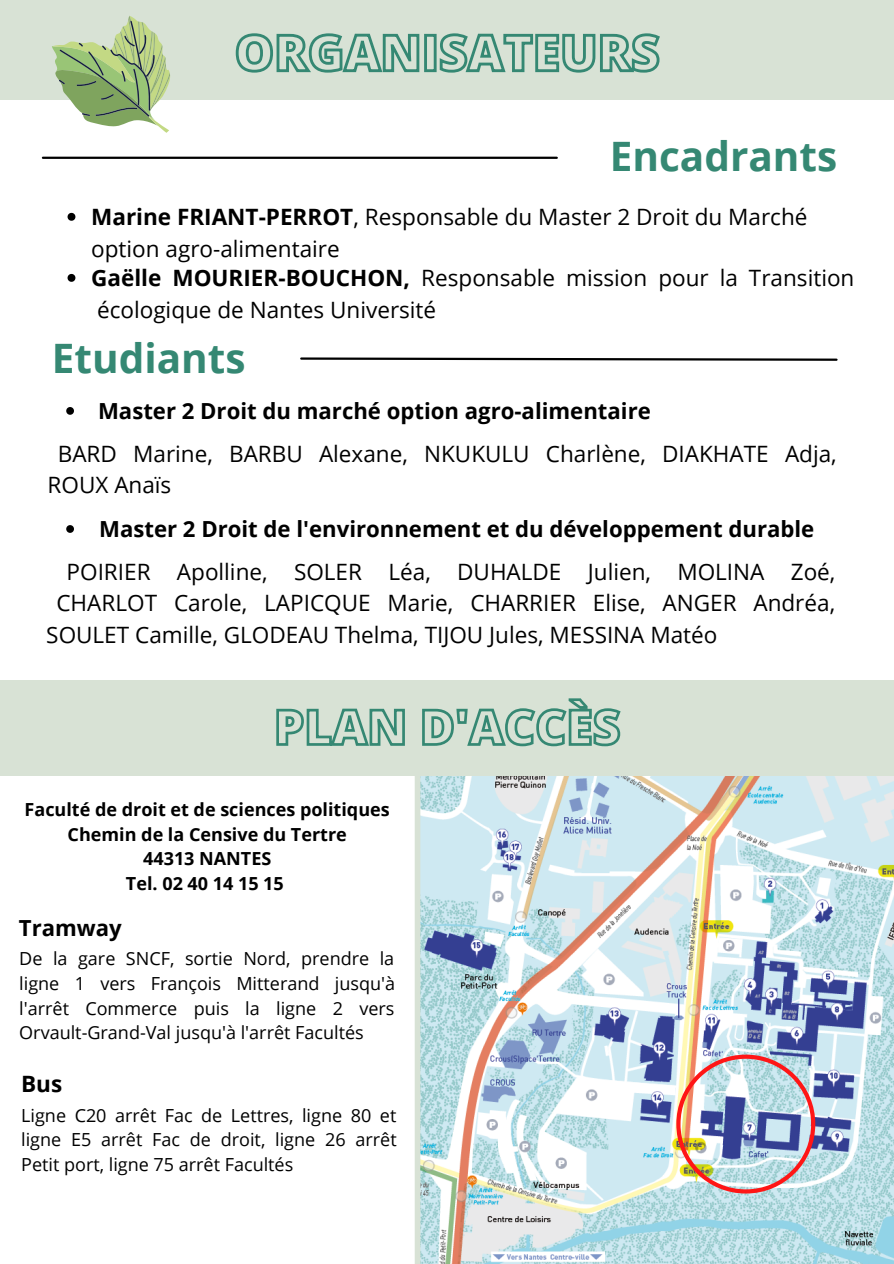
<style>
.page{position:relative;width:894px;height:1264px;background:#fff}
.page>*{position:absolute;margin:0;border:0;box-sizing:border-box;transform-origin:0 0}
.t1{font:700 40.5px "Open Sans";color:#358873}
.t2{font:22.5px/31.5px "Open Sans";color:#000}
.t3{font:700 22.5px "Open Sans";color:#000}
.t4{font:700 22.2px "Open Sans";color:#000}
.t5{font:18px/24.8px "Open Sans";color:#000;text-align:justify}
.t6{font:700 18px "Open Sans";color:#000}
.s1{font-weight:700}
</style>
<div class="page">
<img style="left:420px;top:775px;width:473px;height:488px">
<svg style="left:676px;top:1054px;width:139px;height:139px;background:#bcb7bf"></svg>
<div style="left:414px;top:709px;width:6px;height:554px;background:#d8e2d5"></div>
<svg style="left:300px;top:357px;width:538px;height:4px"></svg>
<div style="left:0;top:680px;width:893px;height:95px;background:#d8e2d5"></div>
<div style="left:0;top:0;width:893px;height:99px;background:#d8e2d5"></div>
<hr style="left:43px;top:157px;width:513px;height:2px;background:#000">
<svg style="left:52px;top:16px;width:118px;height:117px"></svg>
<svg style="left:276px;top:698px;width:345px;height:49px"></svg>
<svg style="left:235px;top:33px;width:425px;height:40px"></svg>
<svg style="left:67px;top:213px;width:8px;height:8px"></svg>
<svg style="left:67px;top:274px;width:8px;height:8px"></svg>
<svg style="left:66px;top:407px;width:8px;height:8px"></svg>
<svg style="left:66px;top:525px;width:8px;height:8px"></svg>
<p class="t1" style="left:609px;top:128px;width:229px">Encadrants</p>
<p class="t2" style="left:91px;top:201px;width:717px"><span class="s1">Marine FRIANT-PERROT</span>, Responsable du Master 2 Droit du Marché option agro-alimentaire</p>
<p class="t2" style="left:91px;top:262px;width:764px"><span class="s1">Gaëlle MOURIER-BOUCHON,</span> Responsable mission pour la Transition écologique de Nantes Université</p>
<p class="t1" style="left:52px;top:330px;width:195px">Etudiants</p>
<p class="t4" style="left:98px;top:395px;width:554px">Master 2 Droit du marché option agro-alimentaire</p>
<p class="t2" style="left:48px;top:437px;width:790px;text-indent:10px">BARD Marine, BARBU Alexane, NKUKULU Charlène, DIAKHATE Adja,<br>ROUX Anaïs</p>
<p class="t4" style="left:99px;top:513px;width:716px">Master 2 Droit de l'environnement et du développement durable</p>
<p class="t2" style="left:67px;top:555px;width:770px">POIRIER Apolline, SOLER Léa, DUHALDE Julien, MOLINA Zoé,</p>
<p class="t2" style="left:56px;top:586px;width:780px">CHARLOT Carole, LAPICQUE Marie, CHARRIER Elise, ANGER Andréa,</p>
<p class="t2" style="left:46px;top:618px;width:672px">SOULET Camille, GLODEAU Thelma, TIJOU Jules, MESSINA Matéo</p>
<p class="t6" style="left:25px;top:796px;width:366px">Faculté de droit et de sciences politiques</p>
<p class="t6" style="left:68px;top:821px;width:281px">Chemin de la Censive du Tertre</p>
<p class="t6" style="left:143px;top:846px;width:130px">44313 NANTES</p>
<p class="t6" style="left:126px;top:870px;width:159px">Tel. 02 40 14 15 15</p>
<p class="t4" style="left:19px;top:912px;width:104px">Tramway</p>
<p class="t5" style="left:19px;top:945px;width:377px">De la gare SNCF, sortie Nord, prendre la ligne 1 vers François Mitterand jusqu'à l'arrêt Commerce puis la ligne 2 vers Orvault-Grand-Val jusqu'à l'arrêt Facultés</p>
<p class="t3" style="left:21px;top:1067px;width:43px">Bus</p>
<p class="t5" style="left:21px;top:1102px;width:377px">Ligne C20 arrêt Fac de Lettres, ligne 80 et ligne E5 arrêt Fac de droit, ligne 26 arrêt Petit port, ligne 75 arrêt Facultés</p>
</div>
